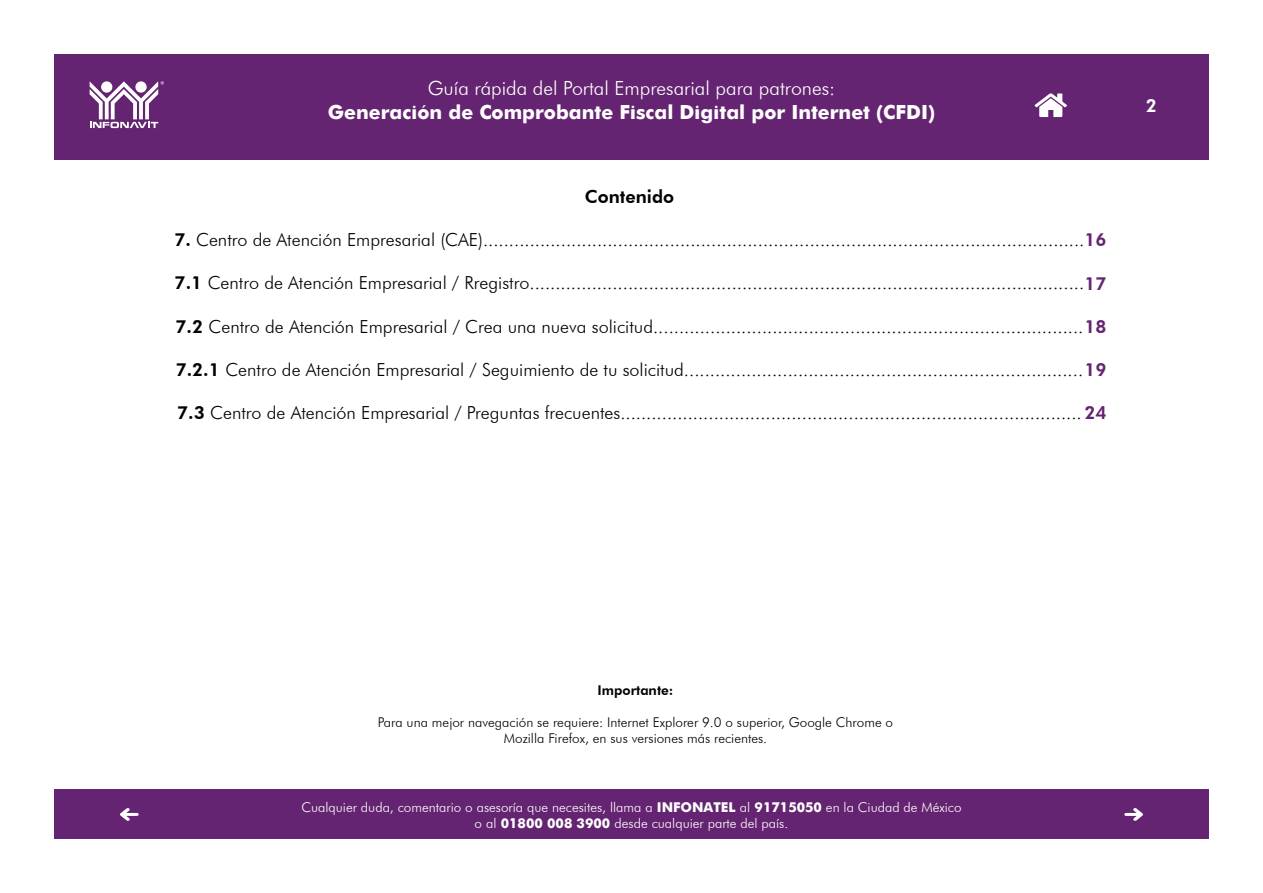
<style>
.page{position:relative;width:1263px;height:893px;background:#fff}
.page>*{position:absolute;margin:0;border:0;box-sizing:border-box;transform-origin:0 0}
.t1{font:700 19.5px "Futura";color:#fff}
.t2{font:300 19.5px "Futura BT";color:#fff}
.t3{font:300 18px "Futura BT";color:#000}
.t4{font:800 18px "Futura BT";color:#000}
.t5{font:800 18px "Futura BT";color:#fff}
.t6{font:300 13.5px/16.2px "Futura BT";color:#fff;text-align:center}
.t7{font:300 13.5px/16.2px "Futura BT";color:#000;text-align:center}
.t8{font:800 13.5px "Futura BT";color:#000}
.s1{font-weight:800}
.s2{font-weight:800;color:#652471}
.s3{font-family:"Futura";font-weight:700}
</style>
<div class="page">
<div style="left:54px;top:54px;width:1155px;height:105px;background:#652471"></div>
<div style="left:54px;top:790px;width:1155px;height:49px;background:#652471"></div>
<svg style="left:90px;top:81px;width:74px;height:47px"></svg>
<svg style="left:120px;top:808px;width:19px;height:13px"></svg>
<svg style="left:1124px;top:808px;width:19px;height:13px"></svg>
<svg style="left:1035px;top:93px;width:32px;height:24px"></svg>
<p class="t2" style="left:428px;top:77px;width:409px">Guía rápida del Portal Empresarial para patrones:</p>
<p class="t1" style="left:328px;top:98px;width:609px">Generación de Comprobante Fiscal Digital por Internet (CFDI)</p>
<p class="t5" style="left:1146px;top:95px;width:13px">2</p>
<p class="t4" style="left:585px;top:186px;width:91px">Contenido</p>
<p class="t3" style="left:174px;top:229px;width:933px"><span class="s1">7.</span> Centro de Atención Empresarial (CAE)....................................................................................................................<span class="s2">16</span></p>
<p class="t3" style="left:175px;top:272px;width:933px"><span class="s1">7.1</span> Centro de Atención Empresarial / Rregistro...........................................................................................................<span class="s2">17</span></p>
<p class="t3" style="left:175px;top:315px;width:932px"><span class="s1">7.2</span> Centro de Atención Empresarial / Crea una nueva solicitud...................................................................................<span class="s2">18</span></p>
<p class="t3" style="left:176px;top:358px;width:932px"><span class="s1">7.2.1</span> Centro de Atención Empresarial / Seguimiento de tu solicitud.............................................................................<span class="s2">19</span></p>
<p class="t3" style="left:177px;top:402px;width:931px"><span class="s1">7.3</span> Centro de Atención Empresarial / Preguntas frecuentes.........................................................................................<span class="s2">24</span></p>
<p class="t8" style="left:598px;top:682px;width:77px">Importante:</p>
<p class="t7" style="left:378px;top:714px;width:517px">Para una mejor navegación se requiere: Internet Explorer 9.0 o superior, Google Chrome o<br>Mozilla Firefox, en sus versiones más recientes.</p>
<p class="t6" style="left:301px;top:798px;width:662px">Cualquier duda, comentario o asesoría que necesites, llama a <span class="s3">INFONATEL</span> al <span class="s3">91715050</span> en la Ciudad de México o al <span class="s3">01800 008 3900</span> desde cualquier parte del país.</p>
</div>
